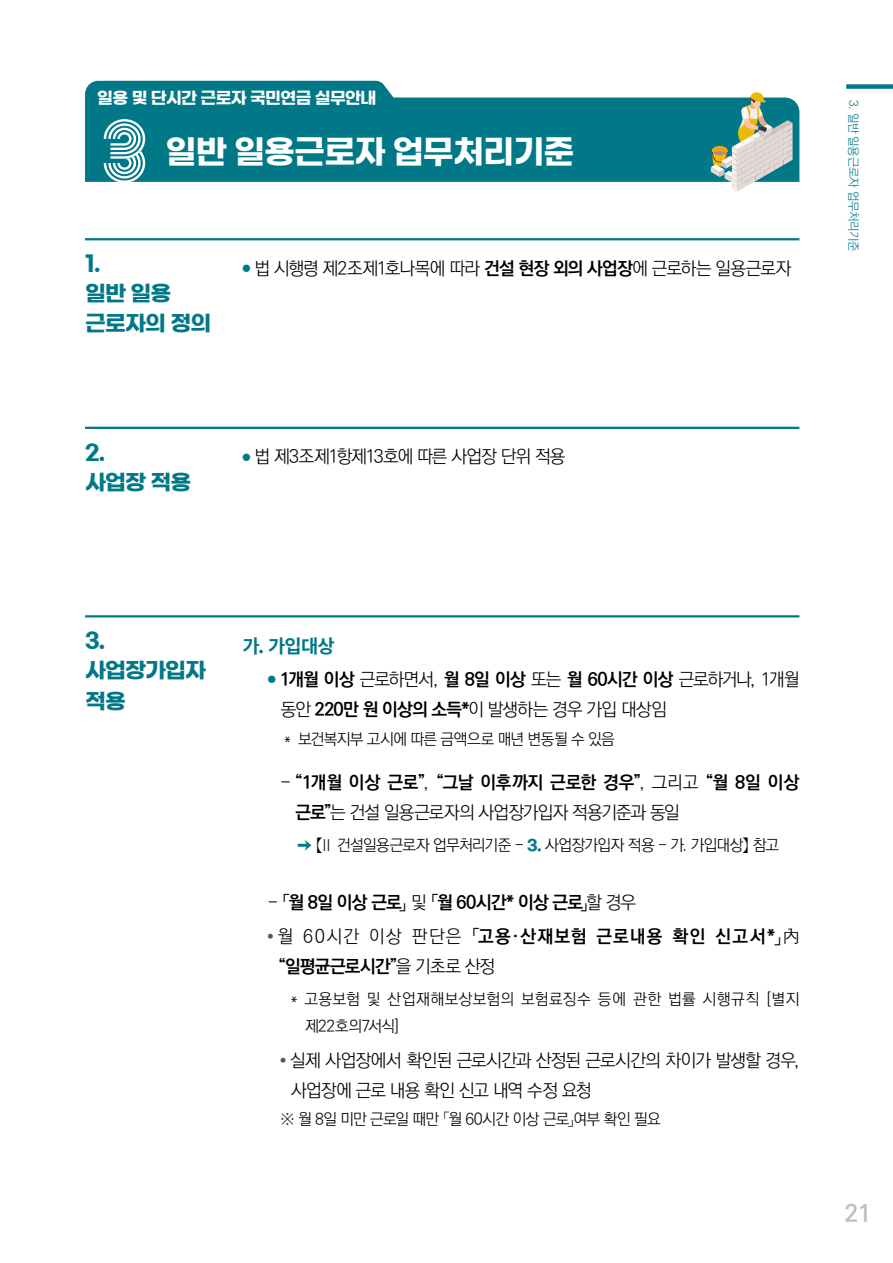
<style>
.page{position:relative;width:893px;height:1263px;background:#fff}
.page>*{position:absolute;margin:0;border:0;box-sizing:border-box;transform-origin:0 0}
.t1{font:33px "Gmarket Sans TTF Bold";letter-spacing:-.03em;color:#fff}
.t2{font:24px "Ko Pub World Dotum PB";color:#bfc0c0}
.t3{font:21.75px/30px "Gmarket Sans TTF Bold";letter-spacing:-.04em;color:#007887}
.t4{font:700 18.75px "Noto Sans CJ Kkr";color:#007887}
.t5{font:300 18px/30px "Ko Pub Dotum";letter-spacing:-.05em;color:#000}
.t6{font:700 18px/30px "Ko Pub Dotum";letter-spacing:-.015em;color:#000}
.t7{font:700 18px/30px "Ko Pub Dotum";letter-spacing:.055em;color:#000}
.t8{font:700 18px "Ko Pub Dotum";letter-spacing:-.04em;color:#000}
.t9{font:16.5px "Gmarket Sans TTF Bold";letter-spacing:-.04em;color:#fff}
.t10{font:300 15.75px "Ko Pub Dotum";letter-spacing:-.035em;color:#000}
.t11{font:300 15.75px/26.5px "Ko Pub Dotum";letter-spacing:.02em;color:#000}
.t12{font:12px "Ko Pub World Dotum PL";letter-spacing:-.025em;color:#007887}
.s1{font-size:9px;color:#007887}
.s2{font-weight:700}
.s3{font-weight:300}
.s4{font-family:"Gmarket Sans TTF Bold";font-weight:400;color:#007887}
</style>
<div class="page">
<div style="left:846px;top:84px;width:47px;height:5px;background:#007887"></div>
<svg style="left:85px;top:81px;width:714px;height:101px;background:#1a8593"></svg>
<svg style="left:711px;top:90px;width:81px;height:102px"></svg>
<hr style="left:85px;top:238px;width:714px;height:2px;background:#007887">
<hr style="left:85px;top:427px;width:714px;height:2px;background:#007887">
<hr style="left:85px;top:615px;width:714px;height:2px;background:#007887">
<svg style="left:104px;top:119px;width:41px;height:63px"></svg>
<p class="t9" style="left:97px;top:89px;width:281px">일용 및 단시간 근로자 국민연금 실무안내</p>
<h1 class="t1" style="left:166px;top:134px;width:410px">일반 일용근로자 업무처리기준</h1>
<p class="t3" style="left:85px;top:249px;width:128px">1.<br>일반 일용 근로자의 정의</p>
<p class="t5" style="left:242px;top:254px;width:551px"><span class="s1">●</span> 법 시행령 제2조제1호나목에 따라 <span class="s2">건설 현장 외의 사업장</span>에 근로하는 일용근로자</p>
<p class="t3" style="left:85px;top:438px;width:108px;line-height:30.5px">2.<br>사업장 적용</p>
<p class="t5" style="left:242px;top:443px;width:325px"><span class="s1">●</span> 법 제3조제1항제13호에 따른 사업장 단위 적용</p>
<p class="t12" style="left:862px;top:100px;width:153px;rotate:90deg">3. 일반 일용근로자 업무처리기준</p>
<p class="t3" style="left:85px;top:626px;width:123px">3. 사업장가입자 적용</p>
<p class="t4" style="left:242px;top:635px;width:94px">가. 가입대상</p>
<p class="t5" style="left:281px;top:665px;width:520px;text-indent:-13px"><span class="s1">●</span> <span class="s2">1개월 이상</span> 근로하면서, <span class="s2">월 8일 이상</span> 또는 <span class="s2">월 60시간 이상</span> 근로하거나, 1개월 동안 <span class="s2">220만 원 이상의 소득*</span>이 발생하는 경우 가입 대상임</p>
<p class="t10" style="left:281px;top:732px;width:336px">＊ 보건복지부 고시에 따른 금액으로 매년 변동될 수 있음</p>
<p class="t6" style="left:295px;top:768px;width:505px;text-indent:-15px"><span class="s3">-</span> “1개월 이상 근로”<span class="s3">,</span> “그날 이후까지 근로한 경우”<span class="s3">, 그리고</span> “월 8일 이상 근로”<span class="s3">는 건설 일용근로자의 사업장가입자 적용기준과 동일</span></p>
<p class="t10" style="left:315px;top:838px;width:465px">【Ⅱ 건설일용근로자 업무처리기준 - <span class="s4">3.</span> 사업장가입자 적용 - 가. 가입대상】 참고</p>
<p class="t8" style="left:268px;top:893px;width:370px"><span class="s3">-</span> 「월 8일 이상 근로」 <span class="s3">및</span> 「월 60시간* 이상 근로」<span class="s3">할 경우</span></p>
<p class="t7" style="left:278px;top:922px;width:523px;text-indent:-10px"><sup>●</sup> <span class="s3">월 60시간 이상 판단은</span> 「고용·산재보험 근로내용 확인 신고서*」<span class="s3">內</span>“일평균근로시간”<span class="s3">을 기초로 산정</span></p>
<p class="t11" style="left:305px;top:987px;width:496px;text-indent:-18px">＊ 고용보험 및 산업재해보상보험의 보험료징수 등에 관한 법률 시행규칙 [별지 제22호의7서식]</p>
<p class="t5" style="left:291px;top:1046px;width:510px;text-indent:-10px"><sup>●</sup> 실제 사업장에서 확인된 근로시간과 산정된 근로시간의 차이가 발생할 경우, 사업장에 근로 내용 확인 신고 내역 수정 요청</p>
<p class="t10" style="left:281px;top:1111px;width:382px">※ 월 8일 미만 근로일 때만 「월 60시간 이상 근로」여부 확인 필요</p>
<h2 class="t2" style="left:845px;top:1196px;width:29px">21</h2>
</div>
